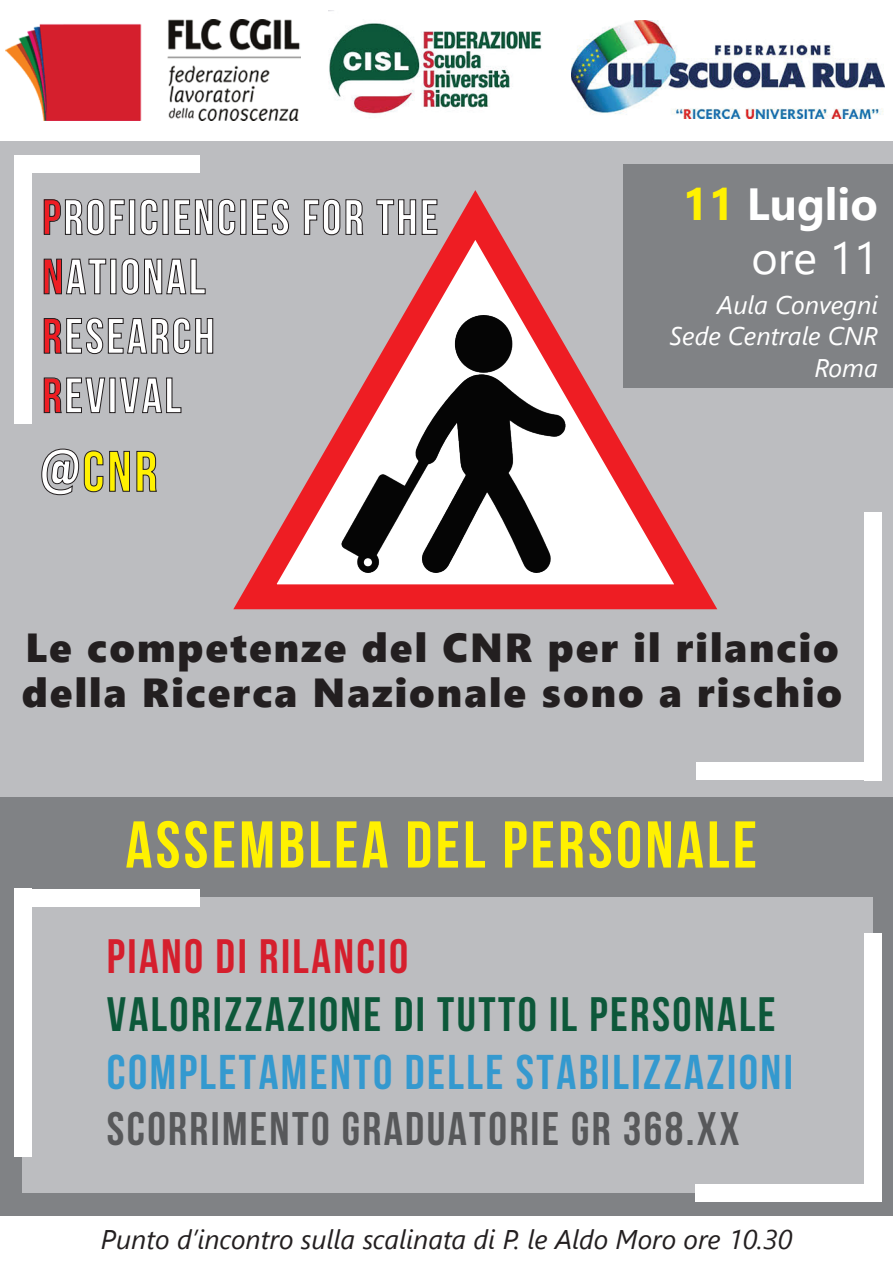
<style>
.page{position:relative;width:893px;height:1263px;background:#fff}
.page>*{position:absolute;margin:0;border:0;box-sizing:border-box;transform-origin:0 0}
.t1{font:66px "Bebas Neue";letter-spacing:.05em;color:#fff101}
.t2{font:57px "Bebas Neue";color:#fff101}
.t3{font:49.5px/59.4px "Bebas Neue";letter-spacing:.05em;color:#fff}
.t4{font:48.75px "Bebas Neue";letter-spacing:.05em;color:#3499cf}
.t5{font:48.3px "Bebas Neue";letter-spacing:.05em;color:#0d583a}
.t6{font:48.3px "Bebas Neue";letter-spacing:.05em;color:#d51f2d}
.t7{font:47.1px "Bebas Neue";letter-spacing:.05em;color:#57585a}
.t8{font:700 45px/54px "Segoe UI";color:#fff;text-align:right}
.t9{font:40.5px/45.6px "Segoe UI Black";letter-spacing:.05em;color:#231f20}
.t10{font:italic 27px "Segoe UI";color:#231f20}
.t11{font:italic 25.5px/31.5px "Segoe UI";color:#fff;text-align:right}
.s1{color:#ee1d23}
.s2{color:#fff}
.s3{color:#fff101}
.s4{font-weight:400}
</style>
<div class="page">
<img style="left:5px;top:20px;width:296px;height:100px">
<img style="left:328px;top:10px;width:214px;height:105px">
<img style="left:572px;top:21px;width:312px;height:98px">
<div style="left:0;top:141px;width:893px;height:727px;background:#bcbdc0"></div>
<svg style="left:44px;top:199px;width:81px;height:37px"></svg>
<div style="left:129px;top:199px;width:6px;height:36px;border:1px solid #231f20"></div>
<svg style="left:140px;top:199px;width:18px;height:37px"></svg>
<div style="left:162px;top:199px;width:7px;height:36px;border:1px solid #231f20"></div>
<svg style="left:174px;top:199px;width:47px;height:36px"></svg>
<svg style="left:43px;top:258px;width:63px;height:37px"></svg>
<div style="left:110px;top:259px;width:6px;height:35px;border:1px solid #231f20"></div>
<svg style="left:121px;top:258px;width:85px;height:37px"></svg>
<svg style="left:44px;top:317px;width:170px;height:37px"></svg>
<svg style="left:44px;top:377px;width:62px;height:37px"></svg>
<div style="left:109px;top:378px;width:7px;height:35px;border:1px solid #231f20"></div>
<svg style="left:119px;top:377px;width:63px;height:36px"></svg>
<div style="left:14px;top:155px;width:186px;height:18px;background:#fff"></div>
<div style="left:14px;top:155px;width:17px;height:268px;background:#fff"></div>
<div style="left:696px;top:763px;width:185px;height:17px;background:#fff"></div>
<div style="left:864px;top:512px;width:18px;height:268px;background:#fff"></div>
<svg style="left:41px;top:448px;width:89px;height:47px"></svg>
<svg style="left:136px;top:451px;width:21px;height:41px"></svg>
<svg style="left:221px;top:165px;width:518px;height:445px"></svg>
<div style="left:624px;top:164px;width:269px;height:223px;background:#808285"></div>
<div style="left:0;top:797px;width:893px;height:418px;background:#808285"></div>
<div style="left:23px;top:897px;width:850px;height:296px;background:#bcbdc0"></div>
<div style="left:696px;top:1184px;width:185px;height:17px;background:#fff"></div>
<div style="left:864px;top:933px;width:18px;height:268px;background:#fff"></div>
<div style="left:14px;top:889px;width:186px;height:17px;background:#fff"></div>
<div style="left:14px;top:889px;width:17px;height:268px;background:#fff"></div>
<p class="t3" style="left:42px;top:187px;width:398px"><span class="s1">P</span>ROFICIENCIES FOR THE<br><span class="s1">N</span>ATIONAL<br><span class="s1">R</span>ESEARCH<br><span class="s1">R</span>EVIVAL</p>
<h2 class="t2" style="left:40px;top:440px;width:119px"><span class="s2">@</span>CNR</h2>
<p class="t8" style="left:683px;top:174px;width:197px"><span class="s3">11</span> Luglio <span class="s4">ore 11</span></p>
<p class="t11" style="left:670px;top:285px;width:210px">Aula Convegni<br>Sede Centrale CNR<br>Roma</p>
<p class="t9" style="left:22px;top:622px;width:822px">Le competenze del CNR per il rilancio della Ricerca Nazionale sono a rischio</p>
<h1 class="t1" style="left:126px;top:808px;width:633px">ASSEMBLEA DEL PERSONALE</h1>
<p class="t6" style="left:107px;top:929px;width:303px">PIANO DI RILANCIO</p>
<p class="t5" style="left:107px;top:987px;width:670px">VALORIZZAZIONE DI TUTTO IL PERSONALE</p>
<p class="t4" style="left:107px;top:1045px;width:688px">COMPLETAMENTO DELLE STABILIZZAZIONI</p>
<p class="t7" style="left:107px;top:1103px;width:634px">SCORRIMENTO GRADUATORIE GR 368.XX</p>
<p class="t10" style="left:101px;top:1213px;width:693px">Punto d’incontro sulla scalinata di P. le Aldo Moro ore 10.30</p>
</div>
